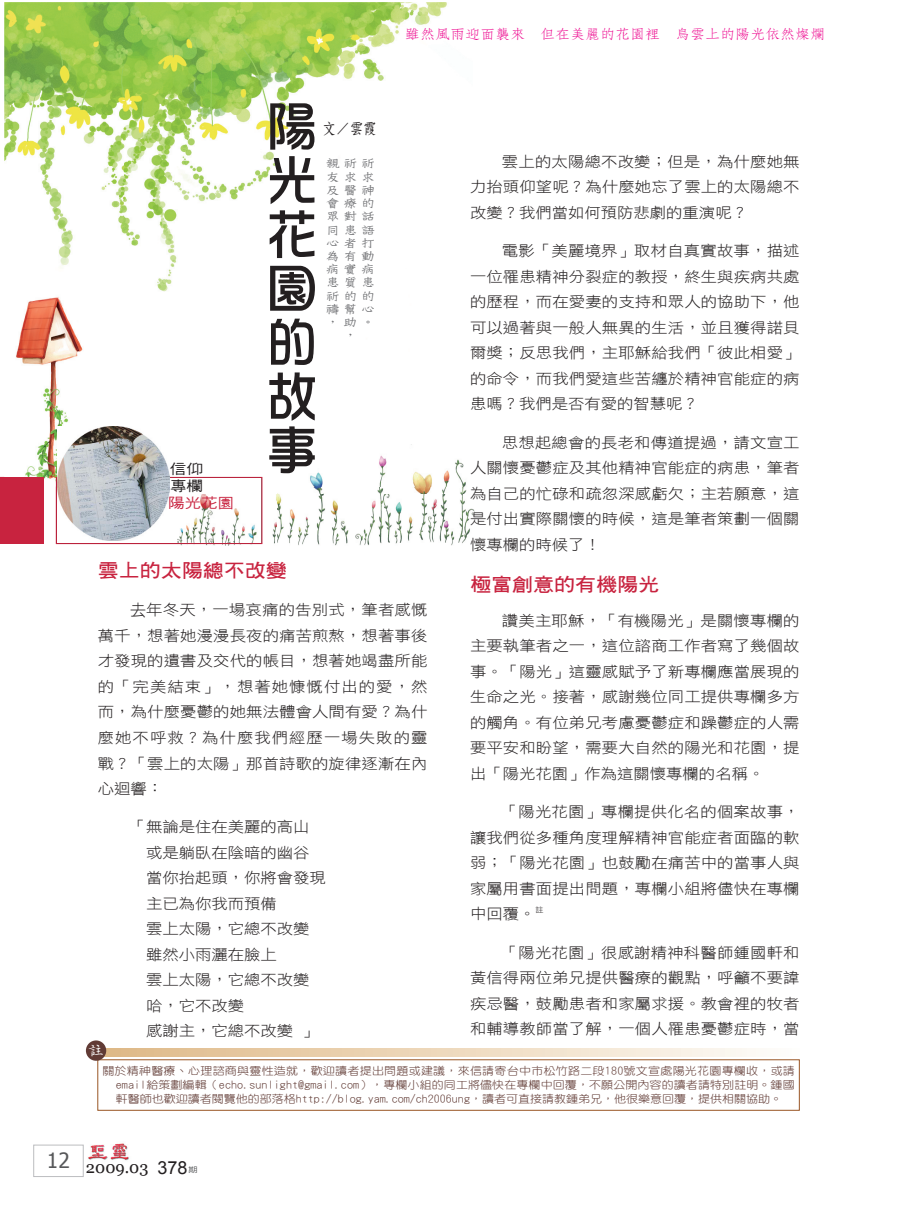
<style>
.page{position:relative;width:906px;height:1217px;background:#fff}
.page>*{position:absolute;margin:0;border:0;box-sizing:border-box;transform-origin:0 0}
.t1{font:54px/54px "DF Hua Zong W5 WIN BF";color:#231f20;text-align:justify}
.t2{font:21px "Tahoma";color:#57585a}
.t3{font:18.9px "DF Hei W7 WIN BF";color:#c8233f;scale:1.11 1}
.t4{font:16.5px "Georgia";color:#231f20}
.t5{font:16.5px "DFWZ Ming W4 WIN BF";color:#fff}
.t6{font:15px "DF Fang Song W6 WIN BF";color:#231f20;scale:.9 1}
.t7{font:14.7px/25.5px "DF Hei W3 WIN BF";letter-spacing:.01em;color:#231f20;text-align:justify;scale:1.11 1}
.t8{font:14.1px "DF Hei W5 WIN BF";color:#231f20;scale:1.18 1}
.t9{font:14.1px "DF Hei W5 WIN BF";color:#c8233f;scale:1.18 1}
.t10{font:13.5px "DF Fang Song W4 WIN BF";color:#ed028c;scale:1.11 1}
.t11{font:13.2px/13.2px "DF Tie Xian W3 WIN BF";color:#6c6d70;text-align:justify;scale:1.11 1}
.t12{font:10.8px/14.2px "DF Yuan W3 WIN BF";color:#613b35;text-align:justify;scale:1.11 1}
.t13{font:7.5px "DF Hei W5 WIN BF";color:#57585a;scale:1.25 1}
.s1{font-size:16.35px}
.s2{font-family:"Arial";font-size:18px}
</style>
<div class="page">
<div style="left:33px;top:1144px;width:50px;height:32px;border:1px solid #bcbdc0"></div>
<img style="left:88px;top:1143px;width:41px;height:18px">
<img style="left:4px;top:2px;width:443px;height:484px">
<img style="left:177px;top:486px;width:297px;height:59px">
<img style="left:177px;top:444px;width:289px;height:42px">
<div style="left:56px;top:477px;width:206px;height:66px;border:1px solid #c8233f"></div>
<img style="left:57px;top:426px;width:113px;height:114px">
<div style="left:0;top:477px;width:43px;height:66px;background:#c8233f"></div>
<svg style="left:104px;top:1048px;width:652px;height:8px;background:#edd8bb"></svg>
<div style="left:86px;top:1040px;width:20px;height:20px;background:#613b35;border-radius:50%"></div>
<p class="t10" style="left:405px;top:27px;width:380px">雖然風雨迎面襲來 但在美麗的花園裡 烏雲上的陽光依然燦爛</p>
<p class="t8" style="left:170px;top:462px;width:29px">信仰</p>
<p class="t9" style="left:168px;top:495px;width:57px">陽光花園</p>
<p class="t8" style="left:170px;top:478px;width:29px">專欄</p>
<h1 class="t1" style="left:265px;top:99px;width:51px">陽光花園的故事</h1>
<p class="t6" style="left:323px;top:121px;width:61px">文／雲霞</p>
<p class="t11" style="left:325px;top:157px;width:45px">親祈祈友求求及醫神會療的眾對話同患語心者打為有動病實病患質患祈的的禱幫心，</p>
<p class="t11" style="left:343px;top:315px;width:25px">助。，</p>
<p class="t3" style="left:98px;top:560px;width:172px">雲上的太陽總不改變</p>
<p class="t7" style="left:98px;top:597px;width:298px;text-indent:32px"><span class="s1">去</span>年冬天，一場哀痛的告別式，筆者感慨萬千，想著她漫漫長夜的痛苦煎熬，想著事後才發現的遺書及交代的帳目，想著她竭盡所能的「完美結束」，想著她慷慨付出的愛，然而，為什麼憂鬱的她無法體會人間有愛？為什麼她不呼救？為什麼我們經歷一場失敗的靈戰？「雲上的太陽」那首詩歌的旋律逐漸在內心迴響：</p>
<p class="t7" style="left:146px;top:814px;width:164px;text-align:left;text-indent:-16px">「無論是住在美麗的高山或是躺臥在陰暗的幽谷當你抬起頭，你將會發現主已為你我而預備<br>雲上太陽，它總不改變雖然小雨灑在臉上<br>雲上太陽，它總不改變哈，它不改變<br>感謝主，它總不改變 」</p>
<p class="t5" style="left:88px;top:1041px;width:18px">註</p>
<p class="t7" style="left:470px;top:148px;width:298px;text-indent:32px">雲上的太陽總不改變；但是，為什麼她無力抬頭仰望呢？為什麼她忘了雲上的太陽總不改變？我們當如何預防悲劇的重演呢？</p>
<p class="t7" style="left:470px;top:238px;width:298px;text-indent:32px">電影「美麗境界」取材自真實故事，描述一位罹患精神分裂症的教授，終生與疾病共處的歷程，而在愛妻的支持和眾人的協助下，他可以過著與一般人無異的生活，並且獲得諾貝爾獎；反思我們，主耶穌給我們「彼此相愛」的命令，而我們愛這些苦纏於精神官能症的病患嗎？我們是否有愛的智慧呢？</p>
<p class="t7" style="left:470px;top:429px;width:298px;text-indent:32px">思想起總會的長老和傳道提過，請文宣工人關懷憂鬱症及其他精神官能症的病患，筆者為自己的忙碌和疏忽深感虧欠；主若願意，這是付出實際關懷的時候，這是筆者策劃一個關懷專欄的時候了！</p>
<p class="t3" style="left:470px;top:575px;width:172px">極富創意的有機陽光</p>
<p class="t7" style="left:470px;top:607px;width:298px;text-indent:32px">讚美主耶穌，「有機陽光」是關懷專欄的主要執筆者之一，這位諮商工作者寫了幾個故事。「陽光」這靈感賦予了新專欄應當展現的生命之光。接著，感謝幾位同工提供專欄多方的觸角。有位弟兄考慮憂鬱症和躁鬱症的人需要平安和盼望，需要大自然的陽光和花園，提出「陽光花園」作為這關懷專欄的名稱。</p>
<p class="t7" style="left:470px;top:798px;width:298px;text-indent:32px">「陽光花園」專欄提供化名的個案故事，讓我們從多種角度理解精神官能症者面臨的軟弱；「陽光花園」也鼓勵在痛苦中的當事人與家屬用書面提出問題，專欄小組將儘快在專欄中回覆。<sup>註</sup></p>
<p class="t7" style="left:470px;top:939px;width:298px;text-indent:32px">「陽光花園」很感謝精神科醫師鍾國軒和黃信得兩位弟兄提供醫療的觀點，呼籲不要諱疾忌醫，鼓勵患者和家屬求援。教會裡的牧者和輔導教師當了解，一個人罹患憂鬱症時，當</p>
<p class="t12" style="left:116px;top:1062px;width:613px;text-indent:-14px">關於精神醫療、心理諮商與靈性造就，歡迎讀者提出問題或建議，來信請寄台中市松竹路二段180號文宣處陽光花園專欄收，或請email給策劃編輯（echo.sunlight@gmail.com），專欄小組的同工將儘快在專欄中回覆，不願公開內容的讀者請特別註明。鍾國軒醫師也歡迎讀者閱覽他的部落格http://blog.yam.com/ch2006ung，讀者可直接請教鍾弟兄，他很樂意回覆，提供相關協助。</p>
<h2 class="t2" style="left:47px;top:1145px;width:11px">12</h2>
<p class="t4" style="left:86px;top:1157px;width:103px">2009.03 <span class="s2">378</span></p>
<p class="t13" style="left:188px;top:1165px;width:9px">期</p>
</div>
